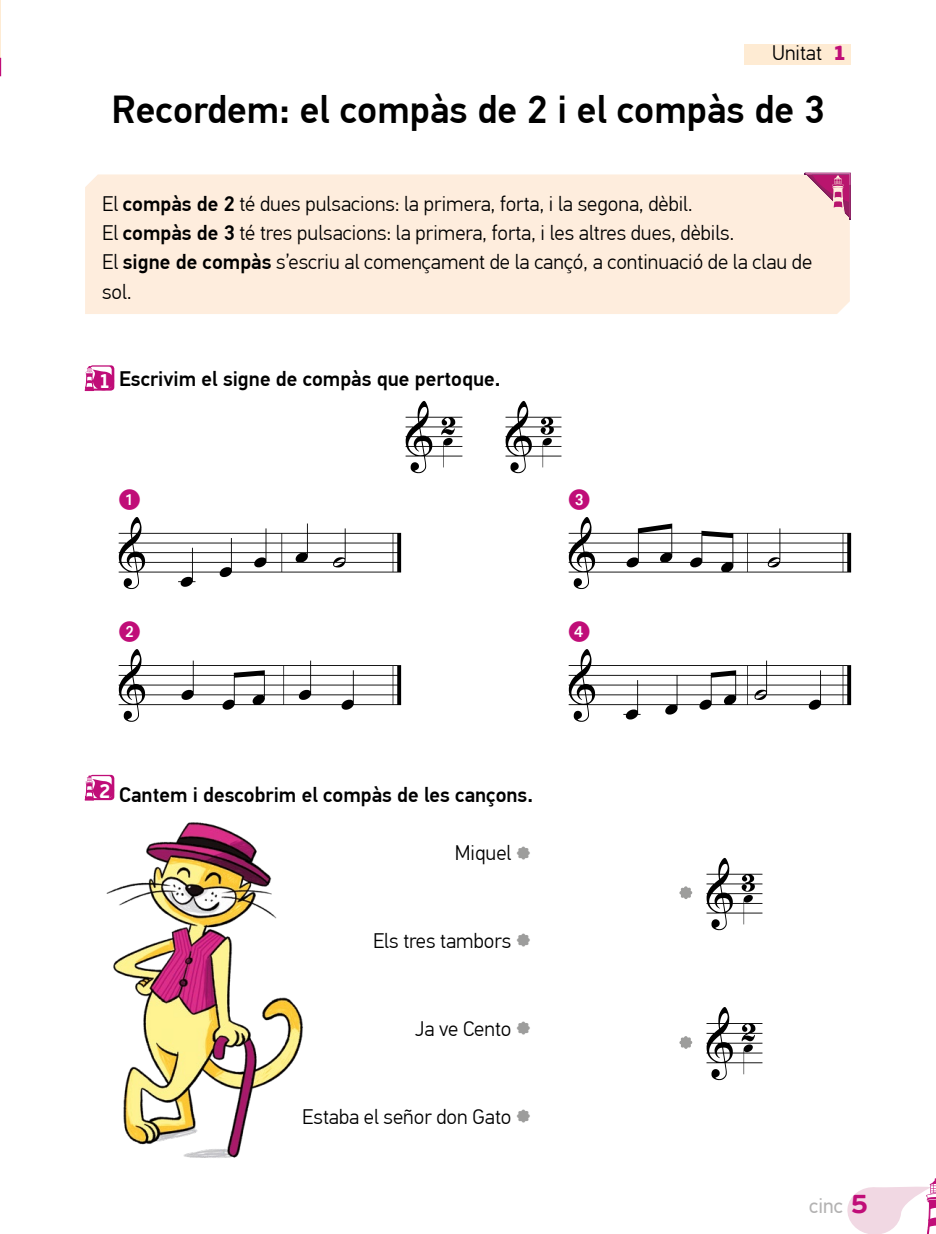
<style>
.page{position:relative;width:936px;height:1234px;background:#fff}
.page>*{position:absolute;margin:0;border:0;box-sizing:border-box;transform-origin:0 0}
._3r_Títol_2{font:500 39px "PF Din Text Pro";color:#000}
.t1{font:700 27px "PF Beau Sans Pro";color:#c00d78}
._3r_Teoria{font:300 21px/29.2px "PF Din Text Pro";color:#000}
._3r_Activitat{font:500 21px "PF Din Text Pro";color:#000}
._3r_Text_activitats{font:300 21px "PF Din Text Pro";color:#000}
.boletes{font:21px "Abacus Two S Si";color:#c00d78}
.NUM_PÀG{font:21px "PF Din Text Pro";color:#b3b2b2}
.t2{font:900 21px "PF Beau Sans Pro";color:#c00d78}
.t3{font:700 20.25px "PF Beau Sans Pro";color:#fff;scale:.9 1}
.s1{font-weight:500}
.s2{font-family:"Distro Bats";font-weight:400;font-size:16.5px;color:#9d9d9c}
</style>
<div class="page">
<div style="left:744px;top:44px;width:106px;height:20px;background:#feebd3"></div>
<svg style="left:847px;top:1178px;width:88px;height:55px"></svg>
<hr style="left:0;top:0;width:1px;height:63px;background:#feebd3">
<svg style="left:0;top:57px;width:1px;height:20px"></svg>
<div style="left:85px;top:174px;width:764px;height:140px;background:#feeddd"></div>
<svg style="left:804px;top:173px;width:46px;height:46px;background:#dc96ae"></svg>
<svg style="left:85px;top:365px;width:29px;height:25px"></svg>
<svg style="left:85px;top:774px;width:29px;height:26px"></svg>
<img style="left:118px;top:517px;width:284px;height:73px">
<img style="left:568px;top:517px;width:284px;height:73px">
<img style="left:118px;top:649px;width:284px;height:73px">
<img style="left:568px;top:649px;width:284px;height:73px">
<img style="left:405px;top:401px;width:58px;height:73px">
<img style="left:706px;top:1007px;width:57px;height:74px">
<img style="left:505px;top:400px;width:57px;height:74px">
<img style="left:706px;top:857px;width:57px;height:74px">
<img style="left:106px;top:822px;width:197px;height:336px">
<svg style="left:679px;top:886px;width:13px;height:12px"></svg>
<svg style="left:679px;top:1036px;width:13px;height:12px"></svg>
<p class="_3r_Teoria" style="left:772px;top:38px;width:51px">Unitat</p>
<p class="t2" style="left:832px;top:39px;width:16px">1</p>
<p class="_3r_Títol_2" style="left:111px;top:86px;width:714px">Recordem: el compàs de 2 i el compàs de 3</p>
<p class="_3r_Teoria" style="left:102px;top:189px;width:591px">El <span class="s1">compàs de 2</span> té dues pulsacions: la primera, forta, i la segona, dèbil.</p>
<p class="_3r_Teoria" style="left:102px;top:218px;width:633px">El <span class="s1">compàs de 3</span> té tres pulsacions: la primera, forta, i les altres dues, dèbils.</p>
<p class="_3r_Teoria" style="left:102px;top:248px;width:711px">El <span class="s1">signe de compàs</span> s’escriu al començament de la cançó, a continuació de la clau de sol.</p>
<p class="t3" style="left:99px;top:368px;width:15px">1</p>
<p class="_3r_Activitat" style="left:119px;top:366px;width:383px">Escrivim el signe de compàs que pertoque.</p>
<p class="boletes" style="left:119px;top:487px;width:22px">1</p>
<p class="boletes" style="left:568px;top:487px;width:22px">3</p>
<p class="boletes" style="left:119px;top:619px;width:22px">2</p>
<p class="boletes" style="left:568px;top:619px;width:22px">4</p>
<p class="t3" style="left:99px;top:778px;width:15px">2</p>
<p class="_3r_Activitat" style="left:119px;top:781px;width:415px">Cantem i descobrim el compàs de les cançons.</p>
<p class="_3r_Text_activitats" style="left:455px;top:840px;width:77px">Miquel <span class="s2">7</span></p>
<p class="_3r_Text_activitats" style="left:373px;top:928px;width:159px">Els tres tambors <span class="s2">7</span></p>
<p class="_3r_Text_activitats" style="left:415px;top:1016px;width:117px">Ja ve Cento <span class="s2">7</span></p>
<p class="_3r_Text_activitats" style="left:302px;top:1104px;width:230px">Estaba el señor don Gato <span class="s2">7</span></p>
<p class="NUM_PÀG" style="left:809px;top:1192px;width:35px">cinc</p>
<p class="t1" style="left:850px;top:1186px;width:19px">5</p>
</div>
